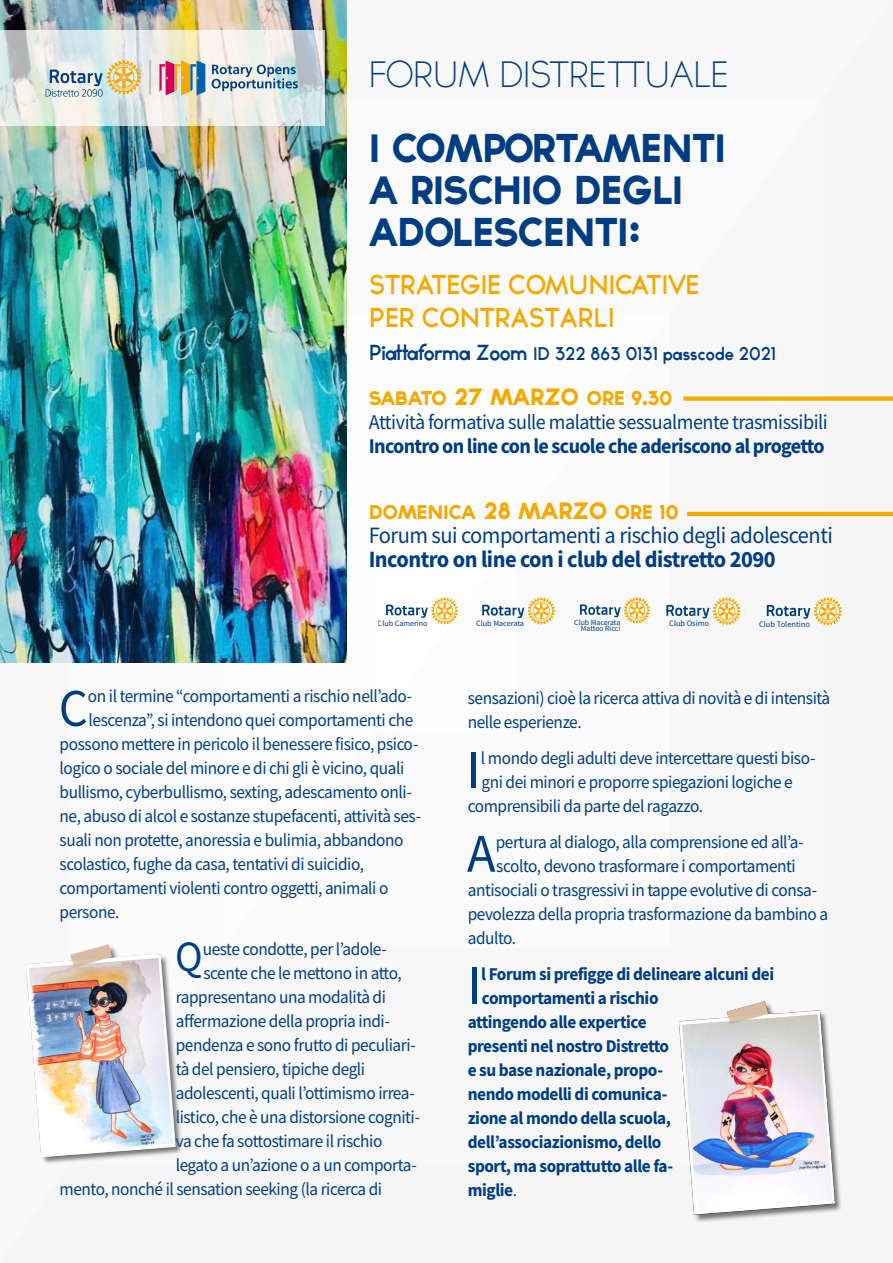
<style>
.page{position:relative;width:893px;height:1263px;background:#f8f8f9}
.page>*{position:absolute;margin:0;border:0;box-sizing:border-box;transform-origin:0 0}
.t1{font:56.1px "Source Sans Pro";color:#003d82;scale:.96 1}
.t2{font:54.6px "Source Sans Pro";color:#003d82;scale:.96 1}
.t3{font:52.95px "Source Sans Pro";color:#003d82;scale:.96 1}
.t4{font:43.2px "Source Sans Pro";color:#003d82;scale:.96 1}
.t5{font:800 36px/42px "TYPOGRAPHPRO";letter-spacing:-.035em;color:#003d82;scale:.94 1}
.t6{font:300 33.45px "TYPOGRAPHPRO";letter-spacing:-.035em;color:#003d82;scale:.94 1}
.t7{font:600 24.45px/33px "TYPOGRAPHPRO";letter-spacing:-.035em;color:#f5a900;scale:.94 1}
.t8{font:23.4px "Source Sans Pro";letter-spacing:-.025em;color:#003d82;scale:.96 1}
.t9{font:700 23.4px "Source Sans Pro";letter-spacing:-.025em;color:#003d82;scale:.96 1}
.t10{font:21px "Source Sans Pro";letter-spacing:-.025em;color:#003d82;scale:.96 1}
.t11{font:700 21px "Source Sans Pro";letter-spacing:-.035em;color:#003d82;scale:.96 1}
.t12{font:18px/24px "Source Sans Pro";letter-spacing:-.025em;color:#003d82;scale:.96 1}
.t13{font:700 18px "Source Sans Pro";letter-spacing:-.025em;color:#003d82;scale:.96 1}
.t14{font:800 17.85px "TYPOGRAPHPRO";letter-spacing:-.025em;color:#f5a900;scale:.96 1}
.t15{font:600 16.5px "TYPOGRAPHPRO";letter-spacing:-.035em;color:#003d82;scale:.94 1}
.t16{font:8.4px "Source Sans Pro";color:#003d82}
.t17{font:8.25px "Source Sans Pro";color:#003d82}
.t18{font:8.1px "Source Sans Pro";color:#003d82}
.t19{font:7.8px/6.1px "Source Sans Pro";color:#003d82;text-align:right}
.s1{font-size:19.5px}
.s2{font-size:21.15px}
.s3{font-weight:400}
</style>
<div class="page">
<img style="left:0;top:0;width:347px;height:662px">
<div style="left:0;top:31px;width:325px;height:95px;background:#fff;opacity:.7"></div>
<hr style="left:150px;top:60px;width:1px;height:34px;background:#999a98">
<svg style="left:212px;top:65px;width:86px;height:26px"></svg>
<svg style="left:159px;top:60px;width:46px;height:35px;background:#b78e85"></svg>
<svg style="left:46px;top:60px;width:95px;height:37px"></svg>
<svg style="left:386px;top:597px;width:72px;height:27px"></svg>
<svg style="left:482px;top:597px;width:73px;height:28px"></svg>
<svg style="left:580px;top:597px;width:70px;height:27px"></svg>
<svg style="left:666px;top:597px;width:75px;height:28px"></svg>
<svg style="left:767px;top:597px;width:75px;height:28px"></svg>
<div style="left:683px;top:396px;width:210px;height:5px;background:#f5a900"></div>
<hr style="left:687px;top:512px;width:206px;height:4px;background:#f5a900">
<div style="left:26px;top:944px;width:158px;height:221px;background:#555656;opacity:.8"></div>
<img style="left:26px;top:944px;width:149px;height:213px">
<div style="left:679px;top:1002px;width:164px;height:221px;background:#555656;opacity:.8"></div>
<img style="left:679px;top:1002px;width:155px;height:212px">
<h3 class="t6" style="left:369px;top:62px;width:386px">FORUM DISTRETTUALE</h3>
<h3 class="t5" style="left:369px;top:132px;width:382px">I COMPORTAMENTI<br>A RISCHIO DEGLI<br>ADOLESCENTI:</h3>
<h3 class="t7" style="left:369px;top:271px;width:354px">STRATEGIE COMUNICATIVE<br>PER CONTRASTARLI</h3>
<p class="t15" style="left:369px;top:347px;width:435px"><span class="s1">Piattaforma Zoom</span> ID 322 863 0131 passcode 2021</p>
<p class="t14" style="left:369px;top:391px;width:318px">SABATO <span class="s2">27 MARZO</span> ORE 9.30</p>
<p class="t10" style="left:369px;top:408px;width:480px">Attività formativa sulle malattie sessualmente trasmissibili</p>
<p class="t11" style="left:369px;top:432px;width:476px">Incontro on line con le scuole che aderiscono al progetto</p>
<p class="t14" style="left:369px;top:505px;width:324px">DOMENICA <span class="s2">28 MARZO</span> ORE 10</p>
<p class="t8" style="left:369px;top:520px;width:485px">Forum sui comportamenti a rischio degli adolescenti</p>
<p class="t9" style="left:369px;top:544px;width:425px">Incontro on line con i club del distretto 2090</p>
<p class="t18" style="left:378px;top:618px;width:51px">Club Camerino</p>
<p class="t18" style="left:476px;top:618px;width:49px">Club Macerata</p>
<p class="t19" style="left:574px;top:619px;width:48px">Club Macerata<br>Matteo Ricci</p>
<p class="t17" style="left:669px;top:618px;width:41px">Club Osimo</p>
<p class="t16" style="left:759px;top:619px;width:53px">Club Tolentino</p>
<h3 class="t3" style="left:59px;top:674px;width:32px">C</h3>
<p class="t12" style="left:88px;top:684px;width:339px">on il termine “comportamenti a rischio nell’ado-</p>
<p class="t12" style="left:89px;top:708px;width:340px">lescenza”, si intendono quei comportamenti che</p>
<p class="t12" style="left:60px;top:732px;width:375px">possono mettere in pericolo il benessere fisico, psico-</p>
<p class="t12" style="left:60px;top:756px;width:361px">logico o sociale del minore e di chi gli è vicino, quali</p>
<p class="t12" style="left:60px;top:780px;width:369px">bullismo, cyberbullismo, sexting, adescamento onli-</p>
<p class="t12" style="left:60px;top:804px;width:378px">ne, abuso di alcol e sostanze stupefacenti, attività ses-</p>
<p class="t12" style="left:60px;top:828px;width:360px">suali non protette, anoressia e bulimia, abbandono</p>
<p class="t12" style="left:60px;top:852px;width:319px">scolastico, fughe da casa, tentativi di suicidio,</p>
<p class="t12" style="left:60px;top:876px;width:344px">comportamenti violenti contro oggetti, animali o</p>
<p class="t12" style="left:60px;top:900px;width:64px">persone.</p>
<h3 class="t4" style="left:175px;top:929px;width:30px">Q</h3>
<p class="t12" style="left:203px;top:936px;width:193px">ueste condotte, per l’adole-</p>
<p class="t12" style="left:203px;top:960px;width:208px">scente che le mettono in atto,</p>
<p class="t12" style="left:176px;top:984px;width:220px">rappresentano una modalità di</p>
<p class="t12" style="left:176px;top:1008px;width:225px">affermazione della propria indi-</p>
<p class="t12" style="left:176px;top:1032px;width:252px">pendenza e sono frutto di peculiari-</p>
<p class="t12" style="left:176px;top:1056px;width:199px">tà del pensiero, tipiche degli</p>
<p class="t12" style="left:176px;top:1080px;width:250px">adolescenti, quali l’ottimismo irrea-</p>
<p class="t12" style="left:176px;top:1104px;width:256px">listico, che è una distorsione cogniti-</p>
<p class="t12" style="left:176px;top:1128px;width:217px">va che fa sottostimare il rischio</p>
<p class="t12" style="left:176px;top:1152px;width:253px">legato a un’azione o a un comporta-</p>
<p class="t12" style="left:60px;top:1176px;width:338px">mento, nonché il sensation seeking (la ricerca di</p>
<p class="t12" style="left:468px;top:685px;width:379px">sensazioni) cioè la ricerca attiva di novità e di intensità nelle esperienze.</p>
<h2 class="t2" style="left:467px;top:734px;width:16px">I</h2>
<p class="t12" style="left:481px;top:745px;width:350px">l mondo degli adulti deve intercettare questi biso-</p>
<p class="t12" style="left:482px;top:769px;width:326px">gni dei minori e proporre spiegazioni logiche e</p>
<p class="t12" style="left:468px;top:793px;width:247px">comprensibili da parte del ragazzo.</p>
<h2 class="t2" style="left:467px;top:818px;width:31px">A</h2>
<p class="t12" style="left:496px;top:829px;width:322px">pertura al dialogo, alla comprensione ed all’a-</p>
<p class="t12" style="left:496px;top:853px;width:314px">scolto, devono trasformare i comportamenti</p>
<p class="t12" style="left:468px;top:877px;width:366px">antisociali o trasgressivi in tappe evolutive di consa-</p>
<p class="t12" style="left:468px;top:901px;width:377px">pevolezza della propria trasformazione da bambino a</p>
<p class="t12" style="left:468px;top:925px;width:52px">adulto.</p>
<h1 class="t1" style="left:467px;top:948px;width:16px">I</h1>
<p class="t13" style="left:481px;top:962px;width:306px">l Forum si prefigge di delineare alcuni dei</p>
<p class="t13" style="left:482px;top:986px;width:185px">comportamenti a rischio</p>
<p class="t13" style="left:468px;top:1010px;width:188px">attingendo alle expertice</p>
<p class="t13" style="left:468px;top:1034px;width:211px">presenti nel nostro Distretto</p>
<p class="t13" style="left:468px;top:1058px;width:205px">e su base nazionale, propo-</p>
<p class="t13" style="left:468px;top:1082px;width:210px">nendo modelli di comunica-</p>
<p class="t13" style="left:468px;top:1106px;width:213px">zione al mondo della scuola,</p>
<p class="t13" style="left:468px;top:1130px;width:203px">dell’associazionismo, dello</p>
<p class="t13" style="left:468px;top:1154px;width:216px">sport, ma soprattutto alle fa-</p>
<p class="t13" style="left:468px;top:1178px;width:53px">miglie<span class="s3">.</span></p>
</div>
